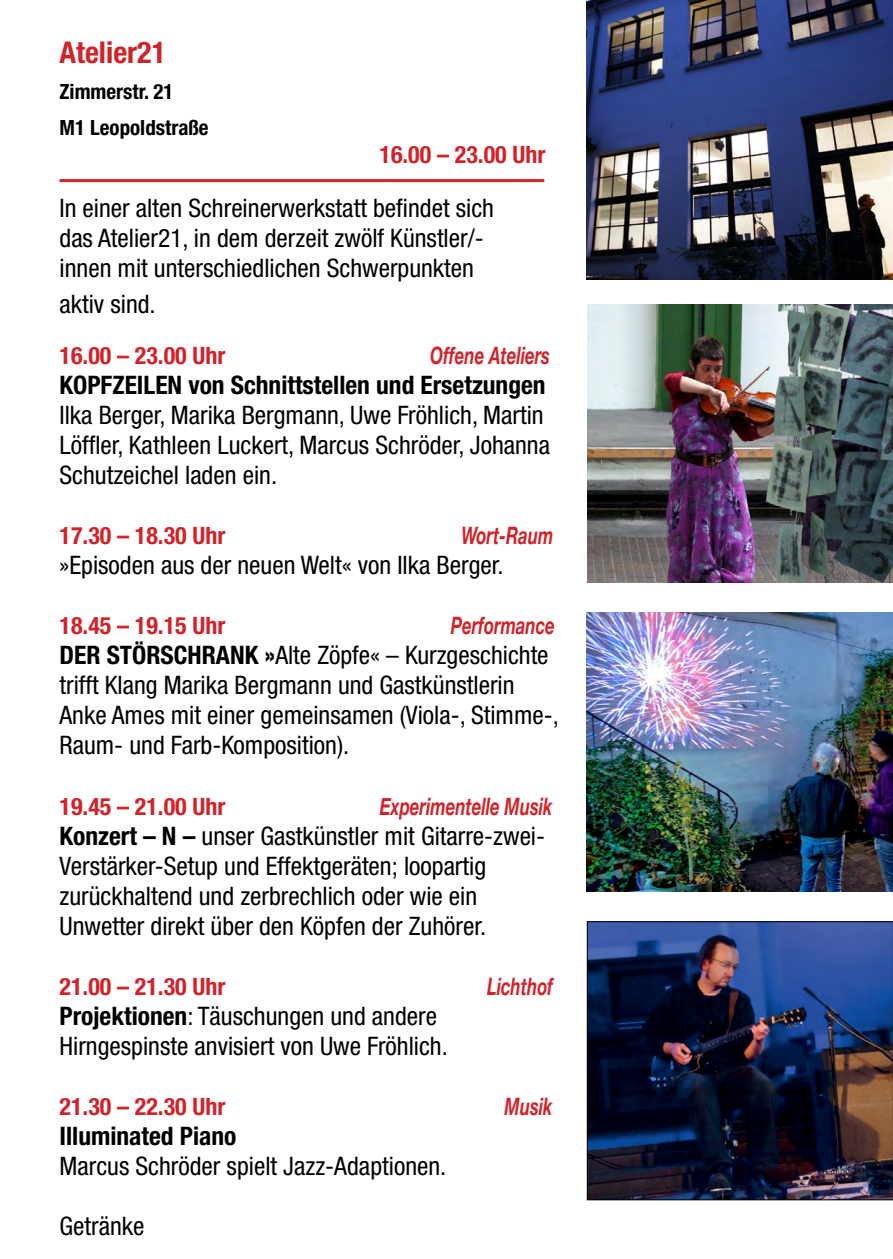
<style>
.page{position:relative;width:893px;height:1259px;background:#fff}
.page>*{position:absolute;margin:0;border:0;box-sizing:border-box;transform-origin:0 0}
.t1{font:700 condensed 30px "Helvetica Neue";color:#d2232a}
.t2{font:condensed 25.5px/30px "Helvetica Neue";color:#000}
.t3{font:700 condensed 25.5px "Helvetica Neue";color:#000}
.t4{font:700 condensed 24px "Helvetica Neue";color:#d2232a}
.t5{font:italic 700 24px "Helvetica Neue";color:#d2232a;scale:.7 1}
.t6{font:700 condensed 21px/36px "Helvetica Neue";color:#000}
.s1{font-weight:700}
</style>
<div class="page">
<hr style="left:60px;top:179px;width:484px;height:3px;background:#d2232a">
<img style="left:587px;top:0;width:306px;height:279px">
<img style="left:589px;top:923px;width:302px;height:275px">
<div style="left:587px;top:921px;width:306px;height:279px;border:1px solid #000"></div>
<img style="left:586px;top:613px;width:306px;height:278px">
<img style="left:587px;top:304px;width:306px;height:278px">
<p class="t1" style="left:60px;top:34px;width:108px">Atelier21</p>
<p class="t6" style="left:60px;top:74px;width:151px">Zimmerstr. 21<br>M1 Leopoldstraße</p>
<p class="t4" style="left:379px;top:140px;width:167px">16.00 – 23.00 Uhr</p>
<p class="t2" style="left:60px;top:193px;width:436px">In einer alten Schreinerwerkstatt befindet sich</p>
<p class="t2" style="left:60px;top:223px;width:426px">das Atelier21, in dem derzeit zwölf Künstler/-</p>
<p class="t2" style="left:60px;top:253px;width:416px">innen mit unterschiedlichen Schwerpunkten</p>
<p class="t2" style="left:60px;top:289px;width:98px">aktiv sind.</p>
<p class="t4" style="left:60px;top:341px;width:167px">16.00 – 23.00 Uhr</p>
<p class="t5" style="left:430px;top:341px;width:173px">Offene Ateliers</p>
<p class="t3" style="left:60px;top:370px;width:488px">KOPFZEILEN von Schnittstellen und Ersetzungen</p>
<p class="t2" style="left:60px;top:400px;width:492px">Ilka Berger, Marika Bergmann, Uwe Fröhlich, Martin<br>Löffler, Kathleen Luckert, Marcus Schröder, Johanna<br>Schutzeichel laden ein.</p>
<p class="t4" style="left:60px;top:521px;width:167px">17.30 – 18.30 Uhr</p>
<p class="t5" style="left:462px;top:521px;width:133px">Wort-Raum</p>
<p class="t2" style="left:60px;top:550px;width:446px">»Episoden aus der neuen Welt« von Ilka Berger.</p>
<p class="t4" style="left:60px;top:611px;width:167px">18.45 – 19.15 Uhr</p>
<p class="t5" style="left:451px;top:611px;width:150px">Performance</p>
<p class="t2" style="left:60px;top:640px;width:501px"><span class="s1">DER STÖRSCHRANK »</span>Alte Zöpfe« – Kurzgeschichte trifft Klang Marika Bergmann und Gastkünstlerin Anke Ames mit einer gemeinsamen (Viola-, Stimme-, Raum- und Farb-Komposition).</p>
<p class="t4" style="left:60px;top:791px;width:167px">19.45 – 21.00 Uhr</p>
<p class="t5" style="left:380px;top:791px;width:248px">Experimentelle Musik</p>
<p class="t2" style="left:60px;top:820px;width:487px"><span class="s1">Konzert – N –</span> unser Gastkünstler mit Gitarre-zwei-Verstärker-Setup und Effektgeräten; loopartig zurückhaltend und zerbrechlich oder wie ein Unwetter direkt über den Köpfen der Zuhörer.</p>
<p class="t4" style="left:60px;top:971px;width:167px">21.00 – 21.30 Uhr</p>
<p class="t5" style="left:487px;top:971px;width:96px">Lichthof</p>
<p class="t2" style="left:60px;top:1000px;width:390px"><span class="s1">Projektionen</span>: Täuschungen und andere<br>Hirngespinste anvisiert von Uwe Fröhlich.</p>
<p class="t4" style="left:60px;top:1091px;width:167px">21.30 – 22.30 Uhr</p>
<p class="t5" style="left:504px;top:1091px;width:70px">Musik</p>
<p class="t3" style="left:60px;top:1120px;width:178px">Illuminated Piano</p>
<p class="t2" style="left:60px;top:1150px;width:388px">Marcus Schröder spielt Jazz-Adaptionen.</p>
<p class="t2" style="left:60px;top:1210px;width:86px">Getränke</p>
</div>
